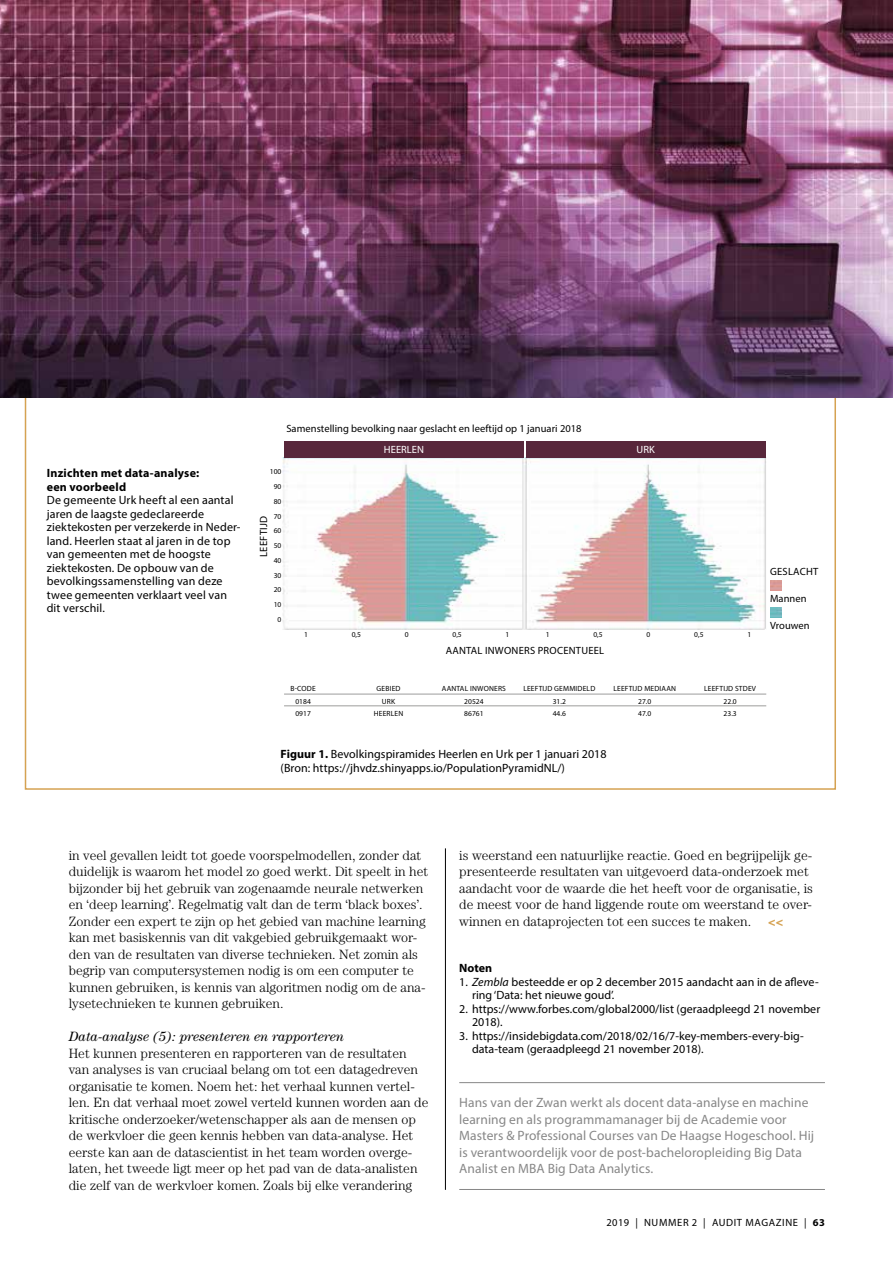
<style>
.page{position:relative;width:893px;height:1263px;background:#fff}
.page>*{position:absolute;margin:0;border:0;box-sizing:border-box;transform-origin:0 0}
.t1{font:300 13.5px/16.5px "Century LT";color:#000}
.t2{font:13.5px/16.5px "Myriad Pro";letter-spacing:.005em;color:#878787}
.t3{font:italic 13.5px "Century LT";color:#000}
.t4{font:12px/13.5px "Myriad Pro";letter-spacing:.005em;color:#000}
.t5{font:700 12px/13.5px "Myriad Pro";letter-spacing:.02em;color:#000}
.t6{font:10.5px "Myriad Pro";letter-spacing:.01em;color:#000}
.t7{font:10.5px "Myriad Pro";letter-spacing:.06em;color:#000}
.t8{font:10.5px "Myriad Pro";letter-spacing:.005em;color:#fff}
.t9{font:7.5px "Myriad Pro";letter-spacing:.025em;color:#000}
.t10{font:7.5px/14.7px "Myriad Pro";letter-spacing:.005em;color:#000;text-align:right}
.s1{font-weight:700}
.s2{font-weight:900;color:#d5a252}
.s3{font-style:italic}
</style>
<div class="page">
<hr style="left:459px;top:1189px;width:366px;height:1px;background:#878787">
<hr style="left:459px;top:1082px;width:366px;height:1px;background:#878787">
<hr style="left:445px;top:848px;width:1px;height:342px;background:#000">
<img style="left:283px;top:458px;width:483px;height:172px">
<div style="left:284px;top:441px;width:240px;height:17px;background:#58273b"></div>
<div style="left:526px;top:441px;width:239px;height:17px;background:#58273b"></div>
<hr style="left:284px;top:694px;width:482px;height:1px;background:#9d9d9c">
<hr style="left:284px;top:705px;width:482px;height:1px;background:#9d9d9c">
<svg style="left:770px;top:580px;width:11px;height:10px"></svg>
<svg style="left:770px;top:607px;width:11px;height:10px"></svg>
<img style="left:0;top:0;width:893px;height:398px">
<p class="t5" style="left:47px;top:466px;width:154px">Inzichten met data-analyse: een voorbeeld</p>
<p class="t4" style="left:47px;top:493px;width:195px">De gemeente Urk heeft al een aantal jaren de laagste gedeclareerde ziektekosten per verzekerde in Neder&shy;land. Heerlen staat al jaren in de top van gemeenten met de hoogste ziektekosten. De opbouw van de bevolkingssamenstelling van deze twee gemeenten verklaart veel van dit verschil.</p>
<p class="t6" style="left:286px;top:422px;width:297px">Samenstelling bevolking naar geslacht en leeftijd op 1 januari 2018</p>
<p class="t8" style="left:384px;top:443px;width:42px">HEERLEN</p>
<p class="t8" style="left:636px;top:443px;width:20px">URK</p>
<p class="t10" style="left:270px;top:464px;width:13px">100<br>90<br>80<br>70<br>60<br>50<br>40<br>30<br>20<br>10<br>0</p>
<p class="t6" style="left:257px;top:557px;width:42px;rotate:-90deg">LEEFTIJD</p>
<p class="t9" style="left:304px;top:630px;width:5px">1</p>
<p class="t9" style="left:352px;top:630px;width:11px">0,5</p>
<p class="t9" style="left:405px;top:630px;width:5px">0</p>
<p class="t9" style="left:452px;top:630px;width:11px">0,5</p>
<p class="t9" style="left:506px;top:630px;width:5px">1</p>
<p class="t9" style="left:546px;top:630px;width:5px">1</p>
<p class="t9" style="left:593px;top:630px;width:11px">0,5</p>
<p class="t9" style="left:647px;top:630px;width:5px">0</p>
<p class="t9" style="left:694px;top:630px;width:11px">0,5</p>
<p class="t9" style="left:747px;top:630px;width:5px">1</p>
<p class="t6" style="left:446px;top:644px;width:160px">AANTAL INWONERS PROCENTUEEL</p>
<p class="t9" style="left:290px;top:684px;width:27px">B-CODE</p>
<p class="t9" style="left:377px;top:684px;width:25px">GEBIED</p>
<p class="t9" style="left:442px;top:684px;width:65px">AANTAL INWONERS</p>
<p class="t9" style="left:523px;top:684px;width:73px">LEEFTIJD GEMMIDELD</p>
<p class="t9" style="left:613px;top:684px;width:64px">LEEFTIJD MEDIAAN</p>
<p class="t9" style="left:704px;top:684px;width:54px">LEEFTIJD STDEV</p>
<p class="t9" style="left:295px;top:696px;width:17px">0184</p>
<p class="t9" style="left:382px;top:696px;width:15px">URK</p>
<p class="t9" style="left:464px;top:696px;width:21px">20524</p>
<p class="t9" style="left:553px;top:696px;width:15px">31.2</p>
<p class="t9" style="left:638px;top:696px;width:15px">27.0</p>
<p class="t9" style="left:724px;top:696px;width:15px">22.0</p>
<p class="t9" style="left:295px;top:709px;width:17px">0917</p>
<p class="t9" style="left:374px;top:709px;width:31px">HEERLEN</p>
<p class="t9" style="left:464px;top:709px;width:21px">86761</p>
<p class="t9" style="left:553px;top:709px;width:15px">44.6</p>
<p class="t9" style="left:638px;top:709px;width:15px">47.0</p>
<p class="t9" style="left:724px;top:709px;width:15px">23.3</p>
<p class="t4" style="left:281px;top:747px;width:327px"><span class="s1">Figuur 1.</span> Bevolkingspiramides Heerlen en Urk per 1 januari 2018 (Bron: https://jhvdz.shinyapps.io/PopulationPyramidNL/)</p>
<p class="t6" style="left:770px;top:565px;width:50px">GESLACHT</p>
<p class="t6" style="left:770px;top:592px;width:38px">Mannen</p>
<p class="t6" style="left:770px;top:619px;width:41px">Vrouwen</p>
<p class="t1" style="left:69px;top:846px;width:361px">in veel gevallen leidt tot goede voorspelmodellen, zonder dat duidelijk is waarom het model zo goed werkt. Dit speelt in het bijzonder bij het gebruik van zogenaamde neurale netwerken en ‘deep learning’. Regelmatig valt dan de term ‘black boxes’.<br>Zonder een expert te zijn op het gebied van machine learning kan met basiskennis van dit vakgebied gebruikgemaakt wor&shy;den van de resultaten van diverse technieken. Net zomin als begrip van computersystemen nodig is om een computer te kunnen gebruiken, is kennis van algoritmen nodig om de ana&shy;lysetechnieken te kunnen gebruiken.</p>
<p class="t3" style="left:69px;top:1029px;width:277px">Data-analyse (5): presenteren en rapporteren</p>
<p class="t1" style="left:69px;top:1044px;width:361px">Het kunnen presenteren en rapporteren van de resultaten van analyses is van cruciaal belang om tot een datagedreven organisatie te komen. Noem het: het verhaal kunnen vertel&shy;len. En dat verhaal moet zowel verteld kunnen worden aan de kritische onderzoeker/wetenschapper als aan de mensen op de werkvloer die geen kennis hebben van data-analyse. Het eerste kan aan de datascientist in het team worden overge&shy;laten, het tweede ligt meer op het pad van de data-analisten die zelf van de werkvloer komen. Zoals bij elke verandering</p>
<p class="t1" style="left:459px;top:846px;width:355px">is weerstand een natuurlijke reactie. Goed en begrijpelijk ge&shy;presenteerde resultaten van uitgevoerd data-onderzoek met aandacht voor de waarde die het heeft voor de organisatie, is de meest voor de hand liggende route om weerstand te over&shy;winnen en dataprojecten tot een succes te maken. <span class="s2">&lt;&lt;</span></p>
<p class="t5" style="left:459px;top:961px;width:35px">Noten</p>
<p class="t4" style="left:472px;top:975px;width:348px;text-indent:-13px">1. <span class="s3">Zembla</span> besteedde er op 2 december 2015 aandacht aan in de afleve&shy;ring ‘Data: het nieuwe goud’.</p>
<p class="t4" style="left:472px;top:1002px;width:350px;text-indent:-13px">2. https://www.forbes.com/global2000/list (geraadpleegd 21 november<br>2018).</p>
<p class="t4" style="left:472px;top:1029px;width:333px;text-indent:-13px">3. https://insidebigdata.com/2018/02/16/7-key-members-every-big&shy;data-team (geraadpleegd 21 november 2018).</p>
<p class="t2" style="left:459px;top:1094px;width:356px">Hans van der Zwan werkt als docent data-analyse en machine learning en als programmamanager bij de Academie voor Masters &amp; Professional Courses van De Haagse Hogeschool. Hij is verantwoordelijk voor de post-bacheloropleiding Big Data Analist en MBA Big Data Analytics.</p>
<p class="t7" style="left:606px;top:1216px;width:220px">2019 | NUMMER 2 | AUDIT MAGAZINE | <span class="s1">63</span></p>
</div>
